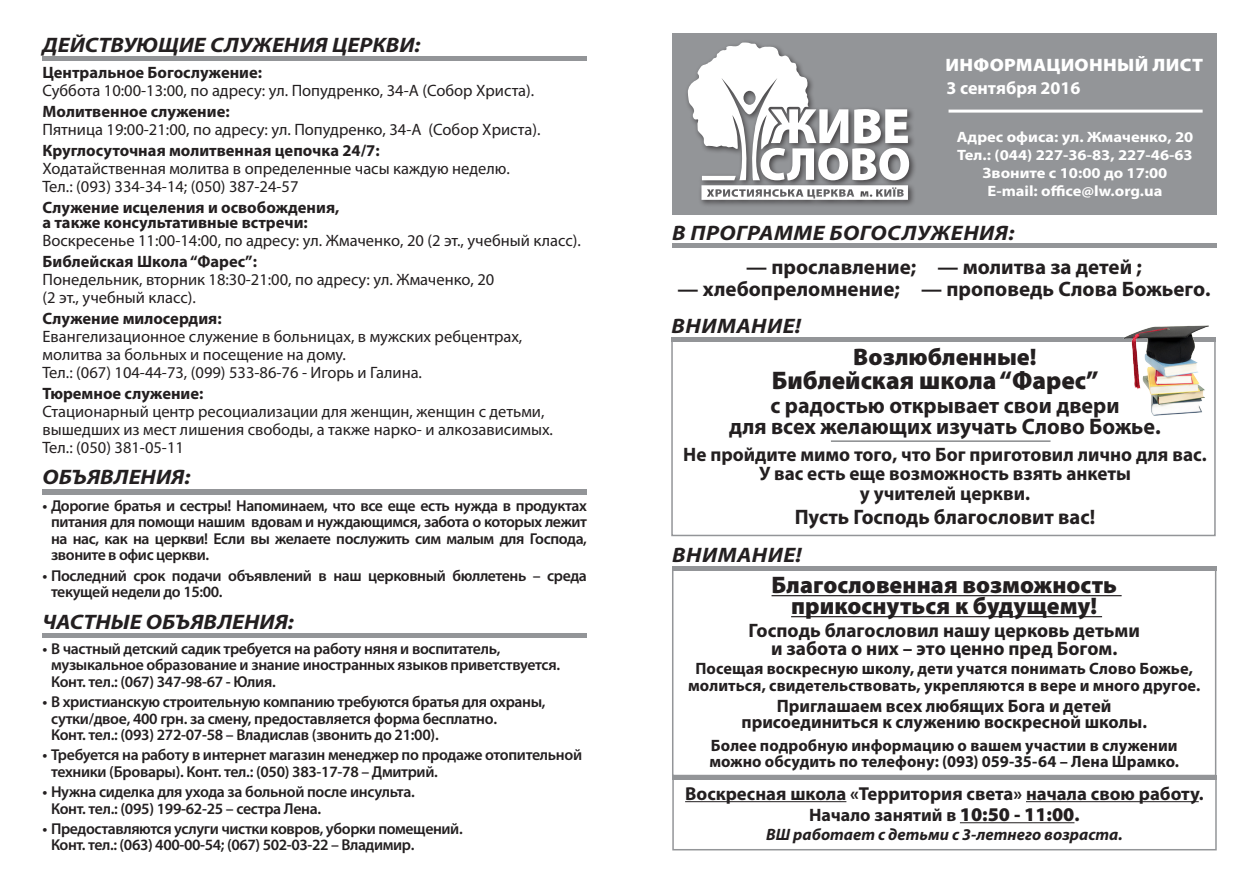
<style>
.page{position:relative;width:1259px;height:893px;background:#fff}
.page>*{position:absolute;margin:0;border:0;box-sizing:border-box;transform-origin:0 0}
.t1{font:900 25.5px "Myriad Pro";color:#231f20}
.t2{font:900 24px "Myriad Pro";color:#231f20}
.t3{font:700 22.5px "Myriad Pro";color:#231f20}
.t4{font:700 21px "Myriad Pro";color:#231f20}
.t5{font:italic 700 21px "Myriad Pro";color:#231f20;scale:1.1 1}
.t6{font:italic 700 21px "Myriad Pro";letter-spacing:.02em;color:#231f20;scale:1.1 1}
.t7{font:700 19.5px "Myriad Pro";color:#231f20}
.t8{font:700 18.75px "Myriad Pro";color:#231f20}
.t9{font:700 18px "Myriad Pro";color:#231f20}
.t10{font:900 18px "Myriad Pro";letter-spacing:.015em;color:#fff;scale:1.08 1}
.t11{font:700 18px "Myriad Pro";color:#fff}
.t12{font:16.5px/18px "Myriad Pro";color:#231f20}
.t13{font:700 16.5px/16.5px "Myriad Pro";color:#231f20;text-align:center}
.t14{font:italic 700 16.5px "Myriad Pro";color:#231f20}
.t15{font:600 15.75px/16.5px "Myriad Pro";letter-spacing:-.02em;color:#231f20}
.t16{font:700 15px "Myriad Pro";color:#fff;scale:1.1 1}
.s1{font-weight:900;font-size:19.5px}
.s2{font-weight:900}
</style>
<div class="page">
<div style="left:672px;top:33px;width:544px;height:182px;background:#939598"></div>
<div style="left:684px;top:39px;width:233px;height:168px;background:#231f20;opacity:.7"></div>
<svg style="left:687px;top:42px;width:222px;height:158px"></svg>
<hr style="left:948px;top:110px;width:254px;height:3px;background:#fff">
<hr style="left:43px;top:633px;width:544px;height:4px;background:#939598">
<hr style="left:672px;top:244px;width:544px;height:4px;background:#939598">
<div style="left:43px;top:490px;width:544px;height:5px;background:#939598"></div>
<div style="left:671px;top:340px;width:544px;height:196px;border:2px solid #939598"></div>
<hr style="left:671px;top:338px;width:544px;height:4px;background:#939598">
<img style="left:1121px;top:325px;width:90px;height:91px">
<hr style="left:831px;top:440px;width:219px;height:2px;background:#808285">
<div style="left:672px;top:569px;width:544px;height:207px;border:2px solid #939598"></div>
<div style="left:672px;top:566px;width:544px;height:5px;background:#939598"></div>
<hr style="left:771px;top:595px;width:350px;height:1px;background:#231f20">
<hr style="left:791px;top:616px;width:311px;height:1px;background:#231f20">
<div style="left:672px;top:777px;width:544px;height:73px;border:2px solid #939598"></div>
<hr style="left:672px;top:775px;width:544px;height:4px;background:#939598">
<hr style="left:685px;top:801px;width:161px;height:1px;background:#231f20">
<hr style="left:1026px;top:801px;width:172px;height:1px;background:#231f20">
<hr style="left:960px;top:822px;width:114px;height:1px;background:#231f20">
<hr style="left:43px;top:56px;width:544px;height:4px;background:#939598">
<p class="t5" style="left:43px;top:31px;width:345px">ДЕЙСТВУЮЩИЕ СЛУЖЕНИЯ ЦЕРКВИ:</p>
<p class="t13" style="left:43px;top:64px;width:221px">Центральное Богослужение:</p>
<p class="t12" style="left:43px;top:81px;width:493px">Суббота 10:00-13:00, по адресу: ул. Попудренко, 34-А (Собор Христа).</p>
<p class="t13" style="left:43px;top:103px;width:189px">Молитвенное служение:</p>
<p class="t12" style="left:43px;top:120px;width:499px">Пятница 19:00-21:00, по адресу: ул. Попудренко, 34-А (Собор Христа).</p>
<p class="t13" style="left:43px;top:142px;width:339px">Круглосуточная молитвенная цепочка 24/7:</p>
<p class="t12" style="left:43px;top:159px;width:469px">Ходатайственная молитва в определенные часы каждую неделю.<br>Тел.: (093) 334-34-14; (050) 387-24-57</p>
<p class="t13" style="left:43px;top:199px;width:298px">Служение исцеления и освобождения,</p>
<p class="t13" style="left:43px;top:214px;width:267px">а также консультативные встречи:</p>
<p class="t12" style="left:43px;top:231px;width:540px">Воскресенье 11:00-14:00, по адресу: ул. Жмаченко, 20 (2 эт., учебный класс).</p>
<p class="t13" style="left:43px;top:253px;width:216px">Библейская Школа “Фарес”:</p>
<p class="t12" style="left:43px;top:270px;width:453px">Понедельник, вторник 18:30-21:00, по адресу: ул. Жмаченко, 20 (2 эт., учебный класс).</p>
<p class="t13" style="left:43px;top:310px;width:181px">Служение милосердия:</p>
<p class="t12" style="left:43px;top:327px;width:481px">Евангелизационное служение в больницах, в мужских ребцентрах, молитва за больных и посещение на дому.</p>
<p class="t12" style="left:43px;top:363px;width:381px">Тел.: (067) 104-44-73, (099) 533-86-76 - Игорь и Галина.</p>
<p class="t13" style="left:43px;top:385px;width:162px">Тюремное служение:</p>
<p class="t12" style="left:43px;top:402px;width:512px">Стационарный центр ресоциализации для женщин, женщин с детьми, вышедших из мест лишения свободы, а также нарко- и алкозависимых.<br>Тел.: (050) 381-05-11</p>
<p class="t5" style="left:43px;top:463px;width:136px">ОБЪЯВЛЕНИЯ:</p>
<p class="t15" style="left:51px;top:497px;width:537px;text-align:justify;text-indent:-9px">• Дорогие братья и сестры! Напоминаем, что все еще есть нужда в продуктах питания для помощи нашим вдовам и нуждающимся, забота о которых лежит на нас, как на церкви! Если вы желаете послужить сим малым для Господа, звоните в офис церкви.</p>
<p class="t15" style="left:51px;top:567px;width:537px;text-indent:-9px">• Последний срок подачи объявлений в наш церковный бюллетень – среда текущей недели до 15:00.</p>
<p class="t5" style="left:43px;top:608px;width:230px">ЧАСТНЫЕ ОБЪЯВЛЕНИЯ:</p>
<p class="t15" style="left:51px;top:640px;width:510px;text-indent:-9px">• В частный детский садик требуется на работу няня и воспитатель, музыкальное образование и знание иностранных языков приветствуется.<br>Конт. тел.: (067) 347-98-67 - Юлия.</p>
<p class="t15" style="left:51px;top:693px;width:496px;text-indent:-9px">• В христианскую строительную компанию требуются братья для охраны, сутки/двое, 400 грн. за смену, предоставляется форма бесплатно.<br>Конт. тел.: (093) 272-07-58 – Владислав (звонить до 21:00).</p>
<p class="t15" style="left:51px;top:746px;width:532px;text-indent:-9px">• Требуется на работу в интернет магазин менеджер по продаже отопительной техники (Бровары). Конт. тел.: (050) 383-17-78 – Дмитрий.</p>
<p class="t15" style="left:51px;top:783px;width:365px;text-indent:-9px">• Нужна сиделка для ухода за больной после инсульта.<br>Конт. тел.: (095) 199-62-25 – сестра Лена.</p>
<p class="t15" style="left:51px;top:820px;width:413px;text-indent:-9px">• Предоставляются услуги чистки ковров, уборки помещений.<br>Конт. тел.: (063) 400-00-54; (067) 502-03-22 – Владимир.</p>
<p class="t10" style="left:945px;top:53px;width:240px">ИНФОРМАЦИОННЫЙ ЛИСТ</p>
<p class="t11" style="left:946px;top:76px;width:136px">3 сентября 2016</p>
<p class="t16" style="left:956px;top:127px;width:217px">Адрес офиса: ул. Жмаченко, 20</p>
<p class="t16" style="left:957px;top:145px;width:216px">Тел.: (044) 227-36-83, 227-46-63</p>
<p class="t16" style="left:982px;top:163px;width:170px">Звоните с 10:00 до 17:00</p>
<p class="t16" style="left:987px;top:181px;width:161px">E-mail: office@lw.org.ua</p>
<p class="t6" style="left:672px;top:219px;width:312px">В ПРОГРАММЕ БОГОСЛУЖЕНИЯ:</p>
<p class="t4" style="left:746px;top:253px;width:397px">— прославление; — молитва за детей ;</p>
<p class="t4" style="left:677px;top:275px;width:534px">— хлебопреломнение; — проповедь Слова Божьего.</p>
<p class="t6" style="left:671px;top:312px;width:119px">ВНИМАНИЕ!</p>
<p class="t2" style="left:853px;top:341px;width:185px">Возлюбленные!</p>
<p class="t1" style="left:771px;top:363px;width:328px">Библейская школа “Фарес”</p>
<p class="t3" style="left:770px;top:391px;width:350px">с радостью открывает свои двери</p>
<p class="t3" style="left:729px;top:412px;width:433px">для всех желающих изучать Слово Божье.</p>
<p class="t7" style="left:683px;top:442px;width:525px">Не пройдите мимо того, что Бог приготовил лично для вас.</p>
<p class="t7" style="left:759px;top:461px;width:373px">У вас есть еще возможность взять анкеты</p>
<p class="t7" style="left:860px;top:481px;width:172px">у учителей церкви.</p>
<p class="t4" style="left:794px;top:503px;width:302px">Пусть Господь благословит вас!</p>
<p class="t6" style="left:672px;top:541px;width:119px">ВНИМАНИЕ!</p>
<p class="t2" style="left:771px;top:569px;width:347px">Благословенная возможность</p>
<p class="t2" style="left:791px;top:590px;width:308px">прикоснуться к будущему!</p>
<p class="t7" style="left:748px;top:617px;width:393px">Господь благословил нашу церковь детьми</p>
<p class="t7" style="left:771px;top:635px;width:348px">и забота о них – это ценно пред Богом.</p>
<p class="t13" style="left:688px;top:660px;width:514px">Посещая воскресную школу, дети учатся понимать Слово Божье, молиться, свидетельствовать, укрепляются в вере и много другое.</p>
<p class="t9" style="left:777px;top:694px;width:336px">Приглашаем всех любящих Бога и детей</p>
<p class="t9" style="left:741px;top:710px;width:407px">присоединиться к служению воскресной школы.</p>
<p class="t13" style="left:711px;top:736px;width:468px">Более подробную информацию о вашем участии в служении</p>
<p class="t13" style="left:709px;top:753px;width:471px">можно обсудить по телефону: (093) 059-35-64 – Лена Шрамко.</p>
<p class="t8" style="left:685px;top:781px;width:520px">Воскресная школа «Территория света» начала свою работу.</p>
<p class="t9" style="left:809px;top:803px;width:272px">Начало занятий в <span class="s1">10:50 - 11:00</span><span class="s2">.</span></p>
<p class="t14" style="left:766px;top:824px;width:358px">ВШ работает с детьми с 3-летнего возраста.</p>
</div>
